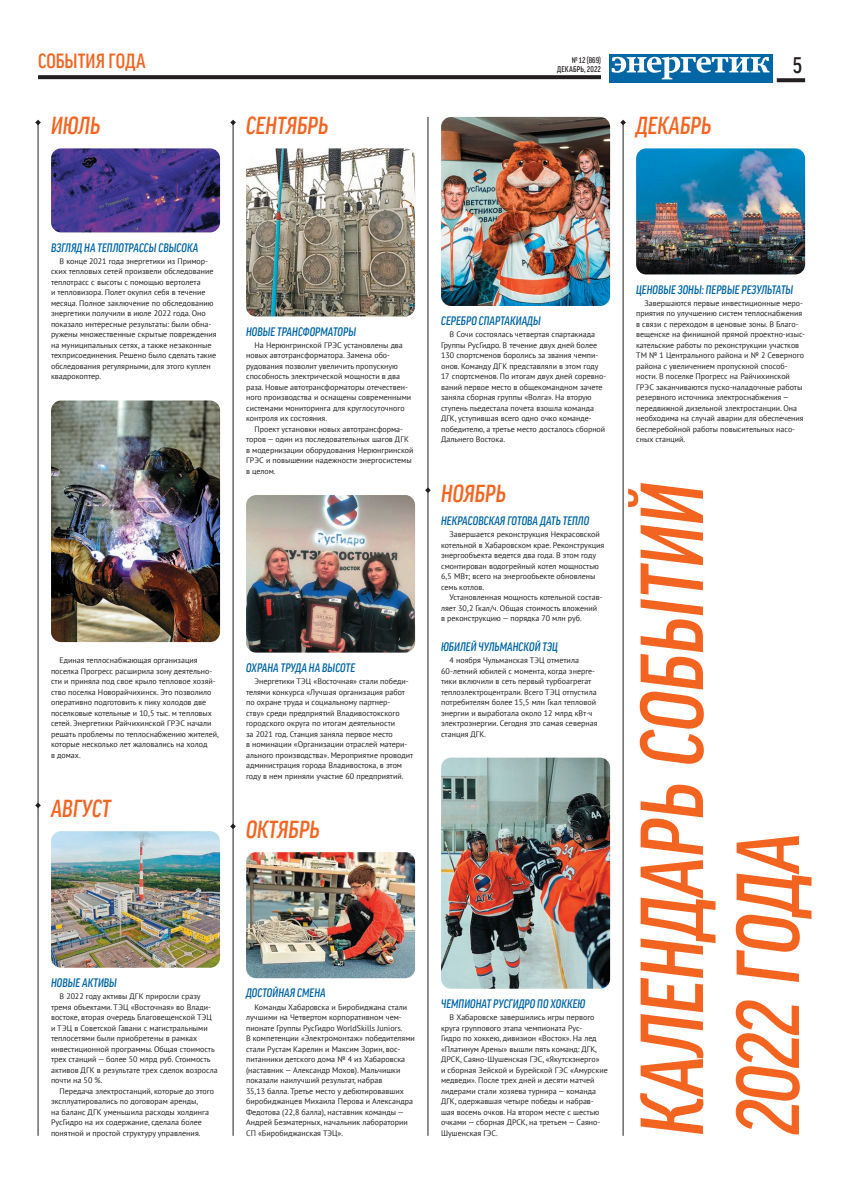
<style>
.page{position:relative;width:842px;height:1191px;background:#fff}
.page>*{position:absolute;margin:0;border:0;box-sizing:border-box;transform-origin:0 0}
.t1{font:italic 500 86px/96px "FF Good Pro Cond";letter-spacing:-.005em;color:#f36421}
.t2{font:italic 500 24px "FF Good Pro Cond";color:#f36421}
.t3{font:500 22px "FF Good Pro Cond";color:#231f20}
.t4{font:500 20px "FF Good Pro Cond";letter-spacing:.005em;color:#f36421}
.t5{font:italic 500 12px "FF Good Pro Cond";color:#0166a5}
.t6{font:8px/10.5px "PT Sans";color:#231f20}
.t7{font:500 8px "FF Good Pro Cond";letter-spacing:.02em;color:#231f20}
</style>
<div class="page">
<div style="left:609px;top:54px;width:163px;height:28px;background:#0166a5"></div>
<svg style="left:612px;top:57px;width:158px;height:22px"></svg>
<svg style="left:38px;top:75px;width:563px;height:4px;background:#2c2829"></svg>
<svg style="left:777px;top:78px;width:28px;height:4px"></svg>
<img style="left:51px;top:148px;width:169px;height:84px">
<img style="left:246px;top:148px;width:169px;height:168px">
<img style="left:636px;top:148px;width:169px;height:126px">
<img style="left:246px;top:852px;width:169px;height:126px">
<img style="left:441px;top:117px;width:169px;height:189px">
<img style="left:246px;top:495px;width:169px;height:157px">
<img style="left:441px;top:757px;width:169px;height:231px">
<img style="left:51px;top:831px;width:169px;height:136px">
<img style="left:51px;top:400px;width:169px;height:242px">
<hr style="left:38px;top:122px;width:1px;height:1013px;background:#231f20">
<hr style="left:233px;top:121px;width:1px;height:1014px;background:#231f20">
<hr style="left:428px;top:117px;width:1px;height:1018px;background:#231f20">
<hr style="left:623px;top:121px;width:1px;height:1014px;background:#231f20">
<svg style="left:35px;top:120px;width:6px;height:5px"></svg>
<svg style="left:35px;top:802px;width:6px;height:6px"></svg>
<svg style="left:230px;top:823px;width:6px;height:6px"></svg>
<svg style="left:230px;top:120px;width:6px;height:5px"></svg>
<svg style="left:425px;top:487px;width:6px;height:6px"></svg>
<svg style="left:620px;top:120px;width:6px;height:5px"></svg>
<h3 class="t4" style="left:38px;top:50px;width:109px">СОБЫТИЯ ГОДА</h3>
<p class="t7" style="left:572px;top:55px;width:31px">№12 (869)</p>
<p class="t7" style="left:557px;top:64px;width:45px">ДЕКАБРЬ, 2022</p>
<h3 class="t3" style="left:793px;top:53px;width:11px">5</h3>
<h2 class="t2" style="left:51px;top:112px;width:51px">ИЮЛЬ</h2>
<h2 class="t2" style="left:246px;top:112px;width:84px">СЕНТЯБРЬ</h2>
<h2 class="t2" style="left:636px;top:112px;width:77px">ДЕКАБРЬ</h2>
<h3 class="t5" style="left:51px;top:241px;width:149px">ВЗГЛЯД НА ТЕПЛОТРАССЫ СВЫСОКА</h3>
<p class="t6" style="left:51px;top:256px;width:167px;text-indent:8px">В конце 2021 года энергетики из Примор&shy;ских тепловых сетей произвели обследование теплотрасс с высоты с помощью вертолета<br>и тепловизора. Полет окупил себя в течение месяца. Полное заключение по обследованию энергетики получили в июле 2022 года. Оно показало интересные результаты: были обна&shy;ружены множественные скрытые повреждения на муниципальных сетях, а также незаконные техприсоединения. Решено было сделать такие обследования регулярными, для этого куплен квадрокоптер.</p>
<p class="t6" style="left:51px;top:655px;width:169px;text-indent:8px">Единая теплоснабжающая организация поселка Прогресс расширила зону деятельно&shy;сти и приняла под свое крыло тепловое хозяй&shy;ство поселка Новорайчихинск. Это позволило оперативно подготовить к пику холодов две поселковые котельные и 10,5 тыс. м тепловых сетей. Энергетики Райчихинской ГРЭС начали решать проблемы по теплоснабжению жителей, которые несколько лет жаловались на холод<br>в домах.</p>
<h2 class="t2" style="left:51px;top:795px;width:61px">АВГУСТ</h2>
<h3 class="t5" style="left:51px;top:976px;width:67px">НОВЫЕ АКТИВЫ</h3>
<p class="t6" style="left:51px;top:991px;width:168px;text-indent:9px">В 2022 году активы ДГК приросли сразу тремя объектами. ТЭЦ «Восточная» во Влади&shy;востоке, вторая очередь Благовещенской ТЭЦ и ТЭЦ в Советской Гавани с магистральными теплосетями были приобретены в рамках инвестиционной программы. Общая стоимость трех станций — более 50 млрд руб. Стоимость активов ДГК в результате трех сделок возросла почти на 50 %.</p>
<p class="t6" style="left:51px;top:1085px;width:164px;text-indent:8px">Передача электростанций, которые до этого эксплуатировались по договорам аренды,<br>на баланс ДГК уменьшила расходы холдинга РусГидро на их содержание, сделала более понятной и простой структуру управления.</p>
<h3 class="t5" style="left:246px;top:325px;width:112px">НОВЫЕ ТРАНСФОРМАТОРЫ</h3>
<p class="t6" style="left:246px;top:340px;width:167px;text-indent:8px">На Нерюнгринской ГРЭС установлены два новых автотрансформатора. Замена обо&shy;рудования позволит увеличить пропускную способность электрической мощности в два раза. Новые автотрансформаторы отечествен&shy;ного производства и оснащены современными системами мониторинга для круглосуточного контроля их состояния.</p>
<p class="t6" style="left:246px;top:424px;width:169px;text-indent:8px">Проект установки новых автотрансформа&shy;торов — один из последовательных шагов ДГК в модернизации оборудования Нерюнгринской ГРЭС и повышении надежности энергосистемы в целом.</p>
<h3 class="t5" style="left:246px;top:661px;width:111px">ОХРАНА ТРУДА НА ВЫСОТЕ</h3>
<p class="t6" style="left:246px;top:676px;width:169px;text-indent:8px">Энергетики ТЭЦ «Восточная» стали победи&shy;телями конкурса «Лучшая организация работ по охране труда и социальному партнер-<br>ству» среди предприятий Владивостокского городского округа по итогам деятельности<br>за 2021 год. Станция заняла первое место<br>в номинации «Организации отраслей матери&shy;ального производства». Мероприятие проводит администрация города Владивостока, в этом году в нем приняли участие 60 предприятий.</p>
<h2 class="t2" style="left:246px;top:816px;width:75px">ОКТЯБРЬ</h2>
<h3 class="t5" style="left:246px;top:986px;width:81px">ДОСТОЙНАЯ СМЕНА</h3>
<p class="t6" style="left:246px;top:1001px;width:170px;text-indent:8px">Команды Хабаровска и Биробиджана стали лучшими на Четвертом корпоративном чем&shy;пионате Группы РусГидро WorldSkills Juniors.<br>В компетенции «Электромонтаж» победителями стали Рустам Карелин и Максим Зорин, вос&shy;питанники детского дома № 4 из Хабаровска (наставник — Александр Мохов). Мальчишки показали наилучший результат, набрав<br>35,13 балла. Третье место у дебютировавших биробиджанцев Михаила Перова и Александра Федотова (22,8 балла), наставник команды — Андрей Безматерных, начальник лаборатории СП «Биробиджанская ТЭЦ».</p>
<h3 class="t5" style="left:441px;top:314px;width:101px">СЕРЕБРО СПАРТАКИАДЫ</h3>
<p class="t6" style="left:441px;top:329px;width:167px;text-indent:8px">В Сочи состоялась четвертая спартакиада Группы РусГидро. В течение двух дней более 130 спортсменов боролись за звания чемпи&shy;онов. Команду ДГК представляли в этом году 17 спортсменов. По итогам двух дней соревно&shy;ваний первое место в общекомандном зачете заняла сборная группы «Волга». На вторую ступень пьедестала почета взошла команда ДГК, уступившая всего одно очко команде&shy;победителю, а третье место досталось сборной Дальнего Востока.</p>
<h2 class="t2" style="left:441px;top:480px;width:67px">НОЯБРЬ</h2>
<h3 class="t5" style="left:441px;top:514px;width:150px">НЕКРАСОВСКАЯ ГОТОВА ДАТЬ ТЕПЛО</h3>
<p class="t6" style="left:441px;top:529px;width:165px;text-indent:8px">Завершается реконструкция Некрасовской котельной в Хабаровском крае. Реконструкция энергообъекта ведется два года. В этом году смонтирован водогрейный котел мощностью 6,5 МВт; всего на энергообъекте обновлены семь котлов.</p>
<p class="t6" style="left:441px;top:592px;width:163px;text-indent:8px">Установленная мощность котельной состав&shy;ляет 30,2 Гкал/ч. Общая стоимость вложений в реконструкцию — порядка 70 млн руб.</p>
<h3 class="t5" style="left:441px;top:640px;width:118px">ЮБИЛЕЙ ЧУЛЬМАНСКОЙ ТЭЦ</h3>
<p class="t6" style="left:441px;top:655px;width:158px;text-indent:8px">4 ноября Чульманская ТЭЦ отметила 60-летний юбилей с момента, когда энерге&shy;тики включили в сеть первый турбоагрегат теплоэлектроцентрали. Всего ТЭЦ отпустила потребителям более 15,5 млн Гкал тепловой энергии и выработала около 12 млрд кВт·ч электроэнергии. Сегодня это самая северная станция ДГК.</p>
<h3 class="t5" style="left:441px;top:997px;width:146px">ЧЕМПИОНАТ РУСГИДРО ПО ХОККЕЮ</h3>
<p class="t6" style="left:441px;top:1012px;width:168px;text-indent:8px">В Хабаровске завершились игры первого круга группового этапа чемпионата Рус-<br>Гидро по хоккею, дивизион «Восток». На лед «Платинум Арены» вышли пять команд: ДГК, ДРСК, Саяно-Шушенская ГЭС, «Якутскэнерго»<br>и сборная Зейской и Бурейской ГЭС «Амурские медведи». После трех дней и десяти матчей лидерами стали хозяева турнира — команда ДГК, одержавшая четыре победы и набрав&shy;шая восемь очков. На втором месте с шестью очками — сборная ДРСК, на третьем — Саяно-Шушенская ГЭС.</p>
<h3 class="t5" style="left:636px;top:283px;width:159px">ЦЕНОВЫЕ ЗОНЫ: ПЕРВЫЕ РЕЗУЛЬТАТЫ</h3>
<p class="t6" style="left:636px;top:298px;width:170px;text-indent:8px">Завершаются первые инвестиционные меро&shy;приятия по улучшению систем теплоснабжения в связи с переходом в ценовые зоны. В Благо&shy;вещенске на финишной прямой проектно-изыс&shy;кательские работы по реконструкции участков ТМ № 1 Центрального района и № 2 Северного района с увеличением пропускной способ&shy;ности. В поселке Прогресс на Райчихинской ГРЭС заканчиваются пуско-наладочные работы резервного источника электроснабжения — передвижной дизельной электростанции. Она необходима на случай аварии для обеспечения бесперебойной работы повысительных насо&shy;сных станций.</p>
<h1 class="t1" style="left:624px;top:1135px;width:654px;rotate:-90deg">КАЛЕНДАРЬ СОБЫТИЙ<br>2022 ГОДА</h1>
</div>
